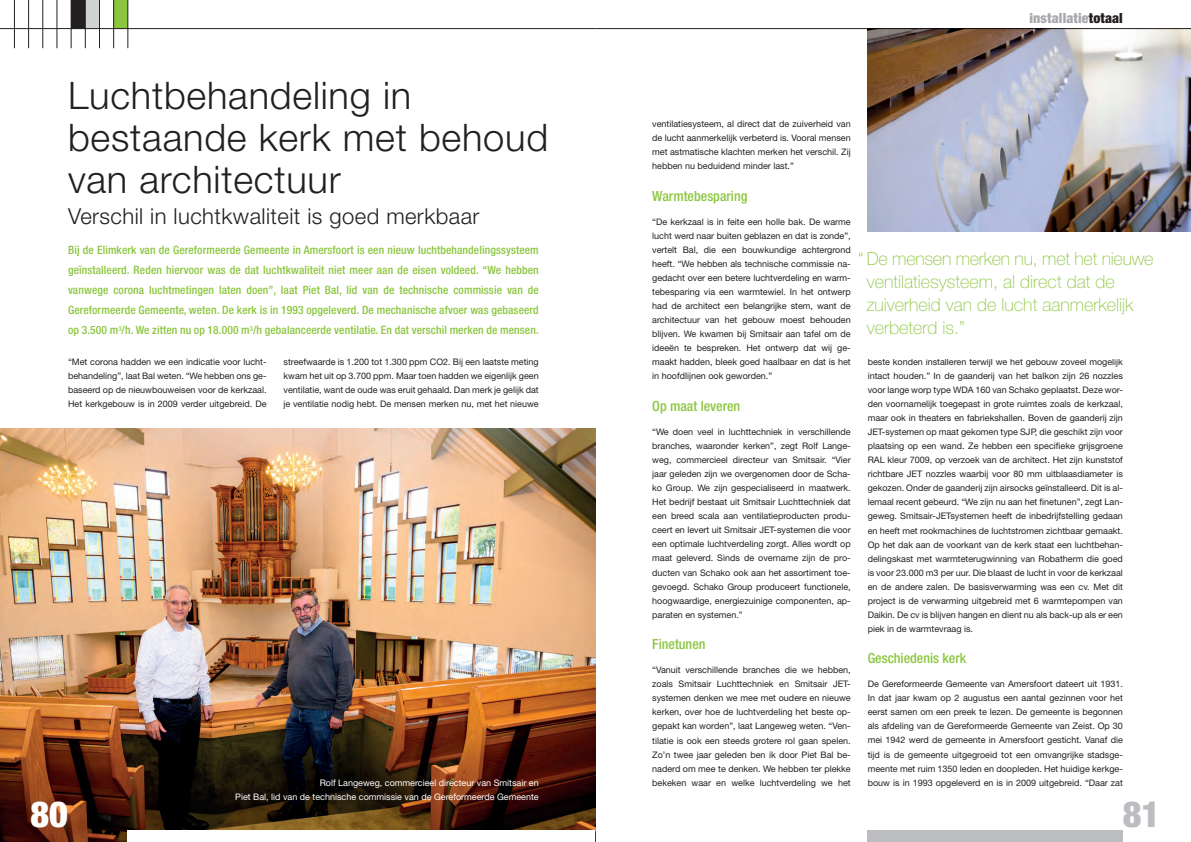
<style>
.page{position:relative;width:1191px;height:842px;background:#fff}
.page>*{position:absolute;margin:0;border:0;box-sizing:border-box;transform-origin:0 0}
.t1{font:300 38px/42px "Helvetica Neue";letter-spacing:.02em;color:#231f20}
.t2{font:900 condensed 36px "Helvetica Neue";color:#fff}
.t3{font:900 condensed 36px "Helvetica Neue";color:#bcbdc0}
.t4{font:300 22px "Helvetica Neue";letter-spacing:.02em;color:#231f20}
.t5{font:100 18px/23px "Helvetica Neue";color:#8bc63e}
.t6{font:500 condensed 14px "Helvetica Neue";color:#8bc63e}
.t7{font:900 condensed 14px "Helvetica Neue";letter-spacing:.01em;color:#a8a9ad}
.t8{font:500 condensed 11.5px/20px "Helvetica Neue";letter-spacing:.01em;color:#8bc63e;text-align:justify}
.t9{font:9px/14px "Helvetica Neue";color:#231f20;text-align:justify}
.t10{font:9px/14px "Helvetica Neue";color:#fff;text-align:right}
.s1{color:#231f20}
</style>
<div class="page">
<img style="left:0;top:429px;width:595px;height:413px">
<div style="left:71px;top:0;width:14px;height:29px;background:#231f20"></div>
<div style="left:85px;top:0;width:14px;height:29px;background:#d1d2d4"></div>
<div style="left:114px;top:0;width:14px;height:29px;background:#8bc63e"></div>
<hr style="left:0;top:28px;width:595px;height:1px;background:#231f20">
<hr style="left:595px;top:28px;width:596px;height:1px;background:#231f20">
<hr style="left:14px;top:0;width:1px;height:48px;background:#231f20">
<hr style="left:28px;top:0;width:1px;height:48px;background:#231f20">
<hr style="left:43px;top:0;width:1px;height:48px;background:#231f20">
<hr style="left:57px;top:0;width:1px;height:48px;background:#231f20">
<hr style="left:71px;top:0;width:1px;height:48px;background:#231f20">
<hr style="left:85px;top:0;width:1px;height:48px;background:#231f20">
<hr style="left:99px;top:0;width:1px;height:48px;background:#231f20">
<hr style="left:113px;top:0;width:1px;height:48px;background:#231f20">
<hr style="left:128px;top:0;width:1px;height:48px;background:#231f20">
<div style="left:128px;top:831px;width:467px;height:11px;background:#fff"></div>
<div style="left:867px;top:831px;width:256px;height:11px;background:#bcbdc0"></div>
<img style="left:867px;top:29px;width:324px;height:202px">
<h3 class="t7" style="left:1029px;top:9px;width:95px">installatie<span class="s1">totaal</span></h3>
<h1 class="t1" style="left:68px;top:73px;width:481px">Luchtbehandeling in bestaande kerk met behoud van architectuur</h1>
<h3 class="t4" style="left:68px;top:202px;width:413px">Verschil in luchtkwaliteit is goed merkbaar</h3>
<p class="t8" style="left:68px;top:240px;width:472px">Bij de Elimkerk van de Gereformeerde Gemeente in Amersfoort is een nieuw luchtbehandelingssysteem geïnstalleerd. Reden hiervoor was de dat luchtkwaliteit niet meer aan de eisen voldeed. “We hebben vanwege corona luchtmetingen laten doen”, laat Piet Bal, lid van de technische commissie van de Gereformeerde Gemeente, weten. De kerk is in 1993 opgeleverd. De mechanische afvoer was gebaseerd op 3.500 m<sup>3</sup>/h. We zitten nu op 18.000 m<sup>3</sup>/h gebalanceerde ventilatie. En dat verschil merken de mensen.</p>
<p class="t9" style="left:68px;top:355px;width:200px">“Met corona hadden we een indicatie voor lucht&shy;behandeling”, laat Bal weten. “We hebben ons ge&shy;baseerd op de nieuwbouweisen voor de kerkzaal.<br>Het kerkgebouw is in 2009 verder uitgebreid. De</p>
<p class="t9" style="left:652px;top:117px;width:200px">ventilatiesysteem, al direct dat de zuiverheid van de lucht aanmerkelijk verbeterd is. Vooral mensen met astmatische klachten merken het verschil. Zij hebben nu beduidend minder last.”</p>
<h3 class="t6" style="left:652px;top:188px;width:97px">Warmtebesparing</h3>
<p class="t9" style="left:652px;top:215px;width:200px">“De kerkzaal is in feite een holle bak. De warme lucht werd naar buiten geblazen en dat is zonde”, vertelt Bal, die een bouwkundige achtergrond heeft. “We hebben als technische commissie na&shy;gedacht over een betere luchtverdeling en warm&shy;tebesparing via een warmtewiel. In het ontwerp had de architect een belangrijke stem, want de architectuur van het gebouw moest behouden blijven. We kwamen bij Smitsair aan tafel om de ideeën te bespreken. Het ontwerp dat wij ge&shy;maakt hadden, bleek goed haalbaar en dat is het in hoofdlijnen ook geworden.”</p>
<h3 class="t6" style="left:652px;top:398px;width:90px">Op maat leveren</h3>
<p class="t9" style="left:652px;top:425px;width:200px">“We doen veel in luchttechniek in verschillende branches, waaronder kerken”, zegt Rolf Lange&shy;weg, commercieel directeur van Smitsair. “Vier jaar geleden zijn we overgenomen door de Scha&shy;ko Group. We zijn gespecialiseerd in maatwerk.<br>Het bedrijf bestaat uit Smitsair Luchttechniek dat een breed scala aan ventilatieproducten produ&shy;ceert en levert uit Smitsair JET-systemen die voor een optimale luchtverdeling zorgt. Alles wordt op maat geleverd. Sinds de overname zijn de pro&shy;ducten van Schako ook aan het assortiment toe&shy;gevoegd. Schako Group produceert functionele, hoogwaardige, energiezuinige componenten, ap&shy;paraten en systemen.”</p>
<h3 class="t6" style="left:652px;top:636px;width:55px">Finetunen</h3>
<p class="t9" style="left:652px;top:663px;width:200px">“Vanuit verschillende branches die we hebben, zoals Smitsair Luchttechniek en Smitsair JET&shy;systemen denken we mee met oudere en nieuwe kerken, over hoe de luchtverdeling het beste op&shy;gepakt kan worden”, laat Langeweg weten. “Ven&shy;tilatie is ook een steeds grotere rol gaan spelen.<br>Zo’n twee jaar geleden ben ik door Piet Bal be&shy;naderd om mee te denken. We hebben ter plekke bekeken waar en welke luchtverdeling we het</p>
<h3 class="t5" style="left:866px;top:247px;width:288px;text-indent:-8px">“ De mensen merken nu, met het nieuwe ventilatiesysteem, al direct dat de zuiverheid van de lucht aanmerkelijk verbeterd is.”</h3>
<p class="t9" style="left:283px;top:355px;width:257px">streefwaarde is 1.200 tot 1.300 ppm CO2. Bij een laatste meting kwam het uit op 3.700 ppm. Maar toen hadden we eigenlijk geen ventilatie, want de oude was eruit gehaald. Dan merk je gelijk dat je ventilatie nodig hebt. De mensen merken nu, met het nieuwe</p>
<p class="t9" style="left:867px;top:355px;width:257px">beste konden installeren terwijl we het gebouw zoveel mogelijk intact houden.” In de gaanderij van het balkon zijn 26 nozzles voor lange worp type WDA 160 van Schako geplaatst. Deze wor&shy;den voornamelijk toegepast in grote ruimtes zoals de kerkzaal, maar ook in theaters en fabriekshallen. Boven de gaanderij zijn JET-systemen op maat gekomen type SJP, die geschikt zijn voor plaatsing op een wand. Ze hebben een specifieke grijsgroene RAL kleur 7009, op verzoek van de architect. Het zijn kunststof richtbare JET nozzles waarbij voor 80 mm uitblaasdiameter is gekozen. Onder de gaanderij zijn airsocks geïnstalleerd. Dit is al&shy;lemaal recent gebeurd. “We zijn nu aan het finetunen”, zegt Lan&shy;geweg. Smitsair-JETsystemen heeft de inbedrijfstelling gedaan en heeft met rookmachines de luchtstromen zichtbaar gemaakt.<br>Op het dak aan de voorkant van de kerk staat een luchtbehan&shy;delingskast met warmteterugwinning van Robatherm die goed is voor 23.000 m3 per uur. Die blaast de lucht in voor de kerkzaal en de andere zalen. De basisverwarming was een cv. Met dit project is de verwarming uitgebreid met 6 warmtepompen van Daikin. De cv is blijven hangen en dient nu als back-up als er een piek in de warmtevraag is.</p>
<h3 class="t6" style="left:867px;top:650px;width:100px">Geschiedenis kerk</h3>
<p class="t9" style="left:867px;top:677px;width:257px">De Gereformeerde Gemeente van Amersfoort dateert uit 1931.<br>In dat jaar kwam op 2 augustus een aantal gezinnen voor het eerst samen om een preek te lezen. De gemeente is begonnen als afdeling van de Gereformeerde Gemeente van Zeist. Op 30 mei 1942 werd de gemeente in Amersfoort gesticht. Vanaf die tijd is de gemeente uitgegroeid tot een omvangrijke stadsge&shy;meente met ruim 1350 leden en doopleden. Het huidige kerkge&shy;bouw is in 1993 opgeleverd en is in 2009 uitgebreid. “Daar zat</p>
<p class="t10" style="left:235px;top:775px;width:305px">Rolf Langeweg, commercieel directeur van Smitsair en<br>Piet Bal, lid van de technische commissie van de Gereformeerde Gemeente</p>
<h2 class="t2" style="left:31px;top:792px;width:39px">80</h2>
<h2 class="t3" style="left:1123px;top:792px;width:39px">81</h2>
</div>
